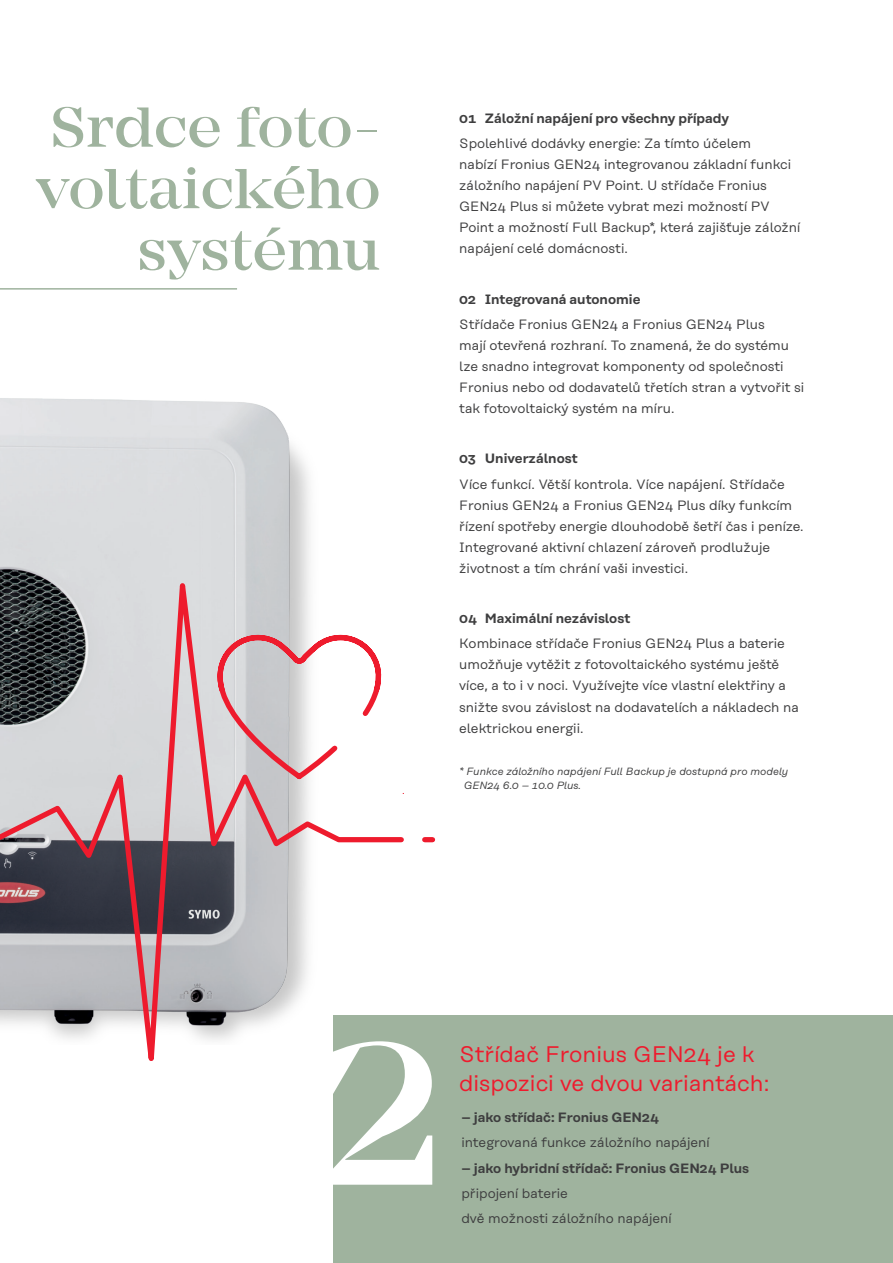
<style>
.page{position:relative;width:893px;height:1263px;background:#fff}
.page>*{position:absolute;margin:0;border:0;box-sizing:border-box;transform-origin:0 0}
.t1{font:500 241.05px "Mirador";color:#fff}
.t2{font:500 58.5px/61.5px "Mirador";color:#9fb39e;text-align:right}
.t3{font:22.5px/28.5px "Rational Text";color:#ee1b2d}
.t4{font:13.5px/21px "Rational Text";color:#3e3e3f}
.t5{font:600 13.5px "Rational Text";color:#3e3e3f}
.t6{font:italic 10.5px/13.5px "Rational Text";color:#3e3e3f}
</style>
<div class="page">
<hr style="left:0;top:288px;width:237px;height:2px;background:#9fb39e">
<img style="left:0;top:398px;width:310px;height:131px">
<svg style="left:0;top:529px;width:436px;height:589px"></svg>
<svg style="left:174px;top:632px;width:230px;height:162px"></svg>
<div style="left:334px;top:1015px;width:559px;height:248px;background:#9fb39e"></div>
<h2 class="t2" style="left:36px;top:97px;width:346px">Srdce foto&shy;voltaického systému</h2>
<p class="t5" style="left:459px;top:110px;width:271px">01 Záložní napájení pro všechny případy</p>
<p class="t4" style="left:459px;top:133px;width:343px">Spolehlivé dodávky energie: Za tímto účelem<br>nabízí Fronius GEN24 integrovanou základní funkci záložního napájení PV Point. U střídače Fronius GEN24 Plus si můžete vybrat mezi možností PV Point a možností Full Backup*, která zajišťuje záložní napájení celé domácnosti.</p>
<p class="t5" style="left:459px;top:291px;width:183px">02 Integrovaná autonomie</p>
<p class="t4" style="left:459px;top:314px;width:347px">Střídače Fronius GEN24 a Fronius GEN24 Plus<br>mají otevřená rozhraní. To znamená, že do systému lze snadno integrovat komponenty od společnosti Fronius nebo od dodavatelů třetích stran a vytvořit si tak fotovoltaický systém na míru.</p>
<p class="t5" style="left:459px;top:451px;width:120px">03 Univerzálnost</p>
<p class="t4" style="left:459px;top:473px;width:346px">Více funkcí. Větší kontrola. Více napájení. Střídače Fronius GEN24 a Fronius GEN24 Plus díky funkcím řízení spotřeby energie dlouhodobě šetří čas i peníze.<br>Integrované aktivní chlazení zároveň prodlužuje životnost a tím chrání vaši investici.</p>
<p class="t5" style="left:459px;top:610px;width:173px">04 Maximální nezávislost</p>
<p class="t4" style="left:459px;top:633px;width:341px">Kombinace střídače Fronius GEN24 Plus a baterie umožňuje vytěžit z fotovoltaického systému ještě více, a to i v noci. Využívejte více vlastní elektřiny a snižte svou závislost na dodavatelích a nákladech na elektrickou energii.</p>
<p class="t6" style="left:464px;top:765px;width:326px;text-indent:-5px">* Funkce záložního napájení Full Backup je dostupná pro modely<br>GEN24 6.0 – 10.0 Plus.</p>
<h1 class="t1" style="left:314px;top:963px;width:130px">2</h1>
<h3 class="t3" style="left:459px;top:1040px;width:312px">Střídač Fronius GEN24 je k dispozici ve dvou variantách:</h3>
<p class="t5" style="left:461px;top:1109px;width:199px">– jako střídač: Fronius GEN24</p>
<p class="t4" style="left:461px;top:1132px;width:250px">integrovaná funkce záložního napájení</p>
<p class="t5" style="left:461px;top:1160px;width:289px">– jako hybridní střídač: Fronius GEN24 Plus</p>
<p class="t4" style="left:461px;top:1180px;width:212px;line-height:25.2px">připojení baterie<br>dvě možnosti záložního napájení</p>
</div>
